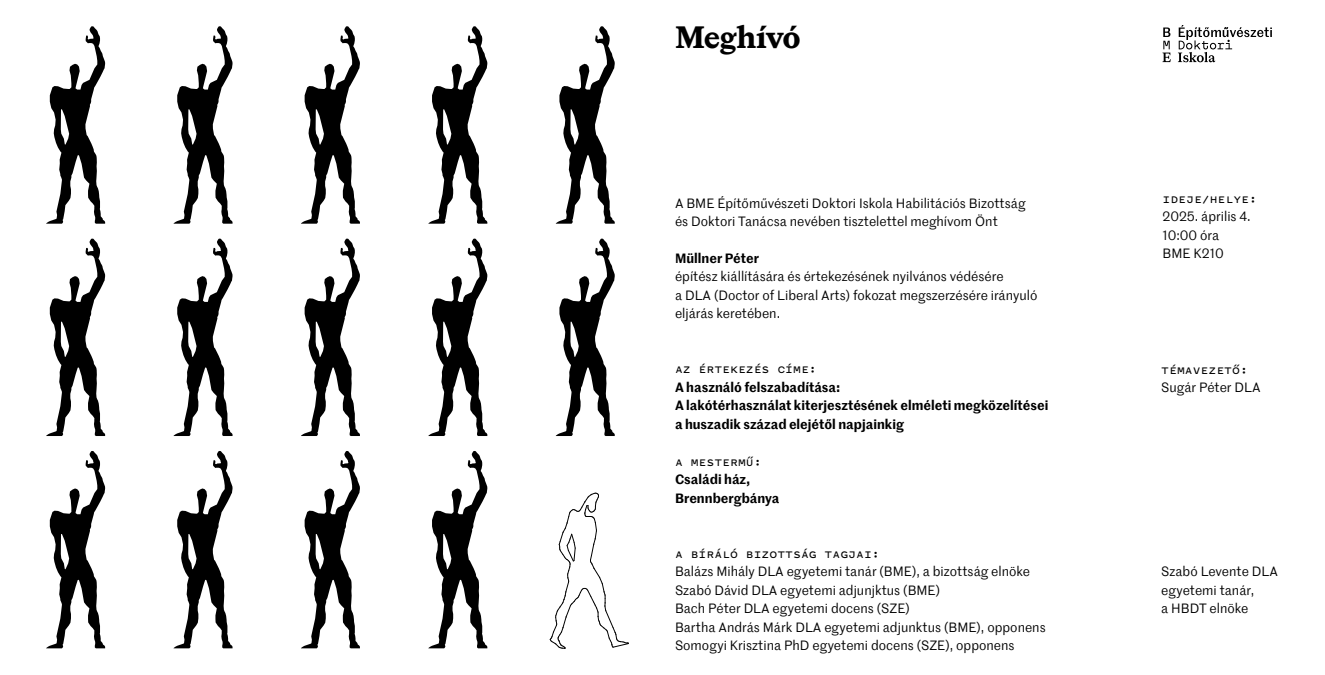
<style>
.page{position:relative;width:1325px;height:675px;background:#fff}
.page>*{position:absolute;margin:0;border:0;box-sizing:border-box;transform-origin:0 0}
.t1{font:700 30px "HW Cigars";letter-spacing:-.025em;color:#000}
.t2{font:13.12px/18.4px "Marr Sans Web";color:#000}
.t3{font:600 13.12px/18.4px "Marr Sans Web";color:#000}
.t4{font:13.12px "Menoe Grotesque Pro";color:#000}
</style>
<div class="page">
<svg style="left:1163px;top:28px;width:8px;height:34px"></svg>
<svg style="left:1178px;top:25px;width:94px;height:37px"></svg>
<svg style="left:550px;top:493px;width:79px;height:156px"></svg>
<svg style="left:428px;top:451px;width:59px;height:197px"></svg>
<svg style="left:301px;top:451px;width:59px;height:197px"></svg>
<svg style="left:173px;top:451px;width:60px;height:197px"></svg>
<svg style="left:46px;top:451px;width:59px;height:197px"></svg>
<svg style="left:428px;top:239px;width:59px;height:197px"></svg>
<svg style="left:301px;top:239px;width:59px;height:197px"></svg>
<svg style="left:173px;top:239px;width:60px;height:197px"></svg>
<svg style="left:46px;top:239px;width:59px;height:197px"></svg>
<svg style="left:428px;top:26px;width:59px;height:198px"></svg>
<svg style="left:301px;top:26px;width:59px;height:198px"></svg>
<svg style="left:173px;top:26px;width:60px;height:198px"></svg>
<svg style="left:46px;top:26px;width:59px;height:198px"></svg>
<svg style="left:556px;top:239px;width:59px;height:197px"></svg>
<svg style="left:556px;top:26px;width:59px;height:198px"></svg>
<h1 class="t1" style="left:675px;top:17px;width:127px">Meghívó</h1>
<p class="t2" style="left:675px;top:193px;width:352px">A BME Építőművészeti Doktori Iskola Habilitációs Bizottság és Doktori Tanácsa nevében tisztelettel meghívom Önt</p>
<p class="t3" style="left:675px;top:248px;width:86px">Müllner Péter</p>
<p class="t2" style="left:675px;top:267px;width:364px">építész kiállítására és értekezésének nyilvános védésére<br>a DLA (Doctor of Liberal Arts) fokozat megszerzésére irányuló eljárás keretében.</p>
<p class="t4" style="left:675px;top:362px;width:143px">az értekezés címe:</p>
<p class="t3" style="left:675px;top:377px;width:375px">A használó felszabadítása:<br>A lakótérhasználat kiterjesztésének elméleti megközelítései a huszadik század elejétől napjainkig</p>
<p class="t4" style="left:675px;top:454px;width:88px">a mestermű:</p>
<p class="t3" style="left:675px;top:469px;width:106px">Családi ház,<br>Brennbergbánya</p>
<p class="t4" style="left:675px;top:546px;width:206px">a bíráló bizottság tagjai:</p>
<p class="t2" style="left:675px;top:562px;width:372px">Balázs Mihály DLA egyetemi tanár (BME), a bizottság elnöke Szabó Dávid DLA egyetemi adjunjktus (BME)<br>Bach Péter DLA egyetemi docens (SZE)<br>Bartha András Márk DLA egyetemi adjunktus (BME), opponens Somogyi Krisztina PhD egyetemi docens (SZE), opponens</p>
<p class="t4" style="left:1163px;top:191px;width:96px">ideje/helye:</p>
<p class="t2" style="left:1163px;top:207px;width:90px">2025. április 4.<br>10:00 óra<br>BME K210</p>
<p class="t4" style="left:1161px;top:362px;width:88px">témavezető:</p>
<p class="t2" style="left:1161px;top:377px;width:101px">Sugár Péter DLA</p>
<p class="t2" style="left:1161px;top:562px;width:118px">Szabó Levente DLA egyetemi tanár,<br>a HBDT elnöke</p>
</div>
